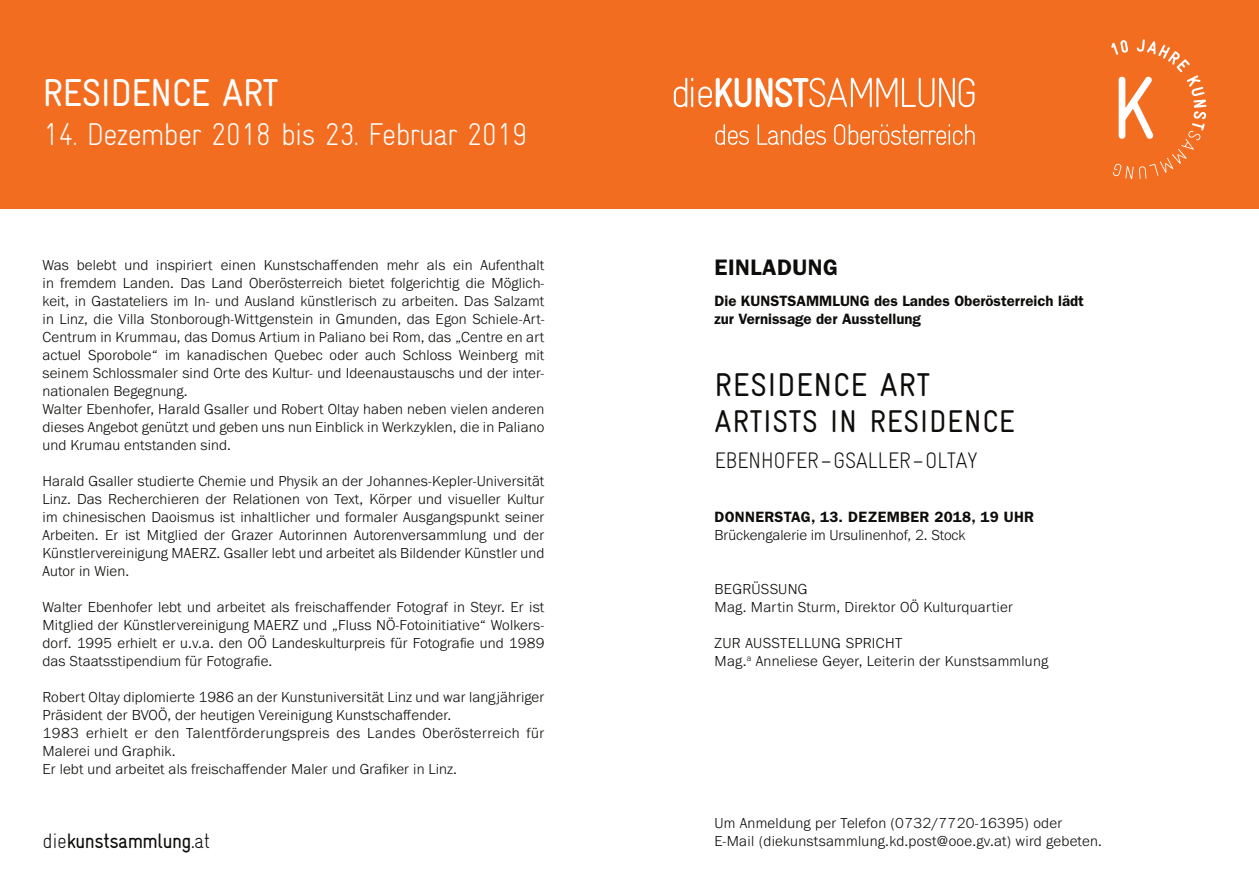
<style>
.page{position:relative;width:1259px;height:893px;background:#fff}
.page>*{position:absolute;margin:0;border:0;box-sizing:border-box;transform-origin:0 0}
.t1{font:condensed 39px "Gravur";letter-spacing:-.02em;color:#fff}
.t2{font:condensed 33px "Gravur";letter-spacing:.02em;color:#0e0d0b}
.t3{font:300 condensed 31.5px "Gravur";letter-spacing:-.04em;color:#fff}
.t4{font:condensed 31.5px "Gravur";letter-spacing:.02em;color:#0e0d0b}
.t5{font:300 condensed 22.5px "Gravur";letter-spacing:-.025em;color:#0e0d0b}
.t6{font:600 22.5px "ITC Franklin Gothic Std";letter-spacing:.02em;color:#0e0d0b}
.t7{font:condensed 21px "Gravur";letter-spacing:-.025em;color:#0e0d0b}
.t8{font:300 15px/18px "Franklin Gothic URW";letter-spacing:.01em;color:#0e0d0b}
.t9{font:600 15px/18px "ITC Franklin Gothic Std";color:#0e0d0b}
.t10{font:600 15px "ITC Franklin Gothic Std";letter-spacing:.02em;color:#0e0d0b}
.s1{font-weight:300}
</style>
<div class="page">
<div style="left:0;top:0;width:1259px;height:208px;background:#f36d21"></div>
<svg style="left:674px;top:78px;width:300px;height:29px"></svg>
<svg style="left:715px;top:124px;width:34px;height:21px"></svg>
<svg style="left:757px;top:124px;width:69px;height:21px"></svg>
<svg style="left:834px;top:124px;width:140px;height:21px"></svg>
<svg style="left:1111px;top:39px;width:95px;height:140px"></svg>
<h1 class="t1" style="left:43px;top:70px;width:237px">RESIDENCE ART</h1>
<h3 class="t3" style="left:43px;top:116px;width:486px">14. Dezember 2018 bis 23. Februar 2019</h3>
<p class="t8" style="left:43px;top:256px;width:503px">Was belebt und inspiriert einen Kunstschaffenden mehr als ein Aufenthalt in fremdem Landen. Das Land Oberösterreich bietet folgerichtig die Möglich&shy;keit, in Gastateliers im In- und Ausland künstlerisch zu arbeiten. Das Salzamt in Linz, die Villa Stonborough-Wittgenstein in Gmunden, das Egon Schiele-Art-Centrum in Krummau, das Domus Artium in Paliano bei Rom, das „Centre en art actuel Sporobole“ im kanadischen Quebec oder auch Schloss Weinberg mit seinem Schlossmaler sind Orte des Kultur- und Ideenaustauschs und der inter&shy;nationalen Begegnung.<br>Walter Ebenhofer, Harald Gsaller und Robert Oltay haben neben vielen anderen dieses Angebot genützt und geben uns nun Einblick in Werkzyklen, die in Paliano und Krumau entstanden sind.</p>
<p class="t8" style="left:43px;top:472px;width:503px;text-align:justify">Harald Gsaller studierte Chemie und Physik an der Johannes-Kepler-Universität Linz. Das Recherchieren der Relationen von Text, Körper und visueller Kultur im chinesischen Daoismus ist inhaltlicher und formaler Ausgangspunkt seiner Arbeiten. Er ist Mitglied der Grazer Autorinnen Autorenversammlung und der Künstlervereinigung MAERZ. Gsaller lebt und arbeitet als Bildender Künstler und Autor in Wien.</p>
<p class="t8" style="left:43px;top:598px;width:503px;text-align:justify">Walter Ebenhofer lebt und arbeitet als freischaffender Fotograf in Steyr. Er ist Mitglied der Künstlervereinigung MAERZ und „Fluss NÖ-Fotoinitiative“ Wolkers&shy;dorf. 1995 erhielt er u.v.a. den OÖ Landeskulturpreis für Fotografie und 1989 das Staatsstipendium für Fotografie.</p>
<p class="t8" style="left:43px;top:688px;width:503px">Robert Oltay diplomierte 1986 an der Kunstuniversität Linz und war langjähriger Präsident der BVOÖ, der heutigen Vereinigung Kunstschaffender.<br>1983 erhielt er den Talentförderungspreis des Landes Oberösterreich für Malerei und Graphik.<br>Er lebt und arbeitet als freischaffender Maler und Grafiker in Linz.</p>
<h3 class="t7" style="left:43px;top:829px;width:169px"><span class="s1">die</span>KUNSTSAMMLUNG.<span class="s1">at</span></h3>
<h3 class="t6" style="left:714px;top:253px;width:125px">EINLADUNG</h3>
<p class="t9" style="left:714px;top:292px;width:371px">Die KUNSTSAMMLUNG des Landes Oberösterreich lädt zur Vernissage der Ausstellung</p>
<h2 class="t2" style="left:714px;top:366px;width:217px">RESIDENCE ART</h2>
<h3 class="t4" style="left:714px;top:403px;width:302px">ARTISTS IN RESIDENCE</h3>
<h3 class="t5" style="left:714px;top:448px;width:265px">Ebenhofer–Gsaller– O ltay</h3>
<p class="t9" style="left:714px;top:508px;width:21px">Donne</p>
<p class="t9" style="left:764px;top:508px;width:21px">rstag</p>
<p class="t10" style="left:811px;top:508px;width:224px">, 13. Dezem ber 2018, 19 Uhr</p>
<p class="t8" style="left:714px;top:526px;width:252px">Brückengalerie im Ursulinenhof, 2. Stock</p>
<p class="t8" style="left:714px;top:580px;width:300px;text-indent:37px">üSSung<br>Mag. Martin Sturm, Direktor OÖ Kulturquartier</p>
<p class="t8" style="left:714px;top:634px;width:49px">ZUR Ausstellung</p>
<p class="t8" style="left:714px;top:580px;width:19px">Begr</p>
<p class="t8" style="left:714px;top:634px;width:335px;text-indent:131px">spricht<br>Mag.<sup>a</sup> Anneliese Geyer, Leiterin der Kunstsammlung</p>
<p class="t8" style="left:714px;top:814px;width:389px">Um Anmeldung per Telefon (0732/7720-16395) oder<br>E-Mail (diekunstsammlung.kd.post@ooe.gv.at) wird gebeten.</p>
</div>
